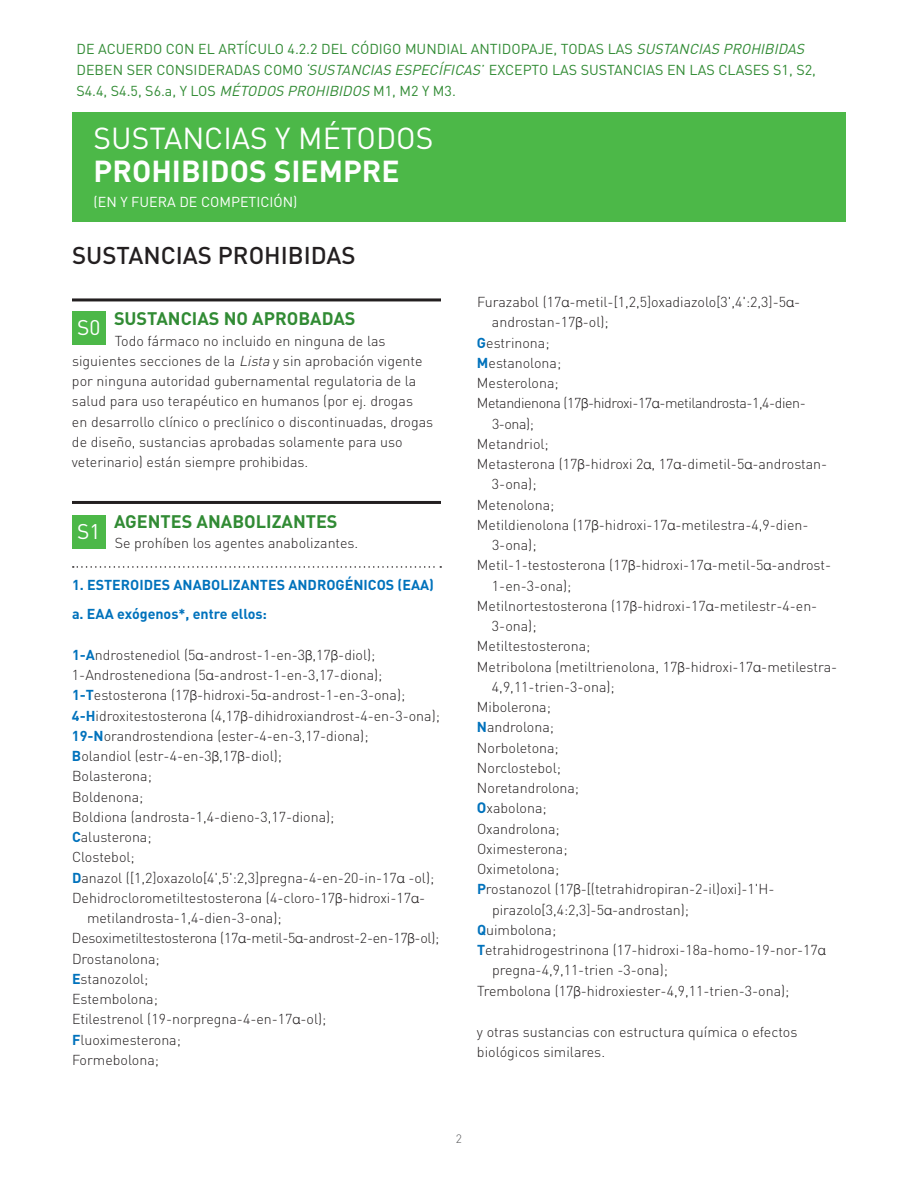
<style>
.page{position:relative;width:918px;height:1188px;background:#fff}
.page>*{position:absolute;margin:0;border:0;box-sizing:border-box;transform-origin:0 0}
.t1{font:30px "DIN";color:#fff}
.t2{font:700 30px "DIN";color:#fff}
.t3{font:500 24px "DIN";color:#231f20}
.t4{font:21px "DIN";color:#fff}
.t5{font:700 18px "DIN";color:#318b34}
.t6{font:300 14.25px/20.2px "DIN";color:#231f20}
.t7{font:14.25px/21px "DIN";color:#318b34}
.t8{font:700 14.25px/29.2px "DIN";color:#0072bc}
.t9{font:300 14.25px "DIN";letter-spacing:-.02em;color:#231f20}
.t10{font:300 14.25px "DIN";letter-spacing:-.03em;color:#231f20}
.t11{font:14.25px "DIN";color:#fff}
.t12{font:300 12px "DIN";color:#57585a}
.s1{font-style:italic}
.s2{font-weight:700;color:#0072bc}
.s3{font-family:"Helvetica Neue";font-size:13.5px}
.s4{font-weight:700;font-size:14.85px;color:#0072bc}
</style>
<div class="page">
<hr style="left:72px;top:298px;width:369px;height:3px;background:#231f20">
<hr style="left:72px;top:501px;width:369px;height:3px;background:#231f20">
<svg style="left:73px;top:566px;width:368px;height:2px"></svg>
<div style="left:72px;top:311px;width:34px;height:34px;background:#4cb848"></div>
<div style="left:72px;top:515px;width:34px;height:34px;background:#4cb848"></div>
<div style="left:72px;top:112px;width:774px;height:110px;background:#4cb848"></div>
<p class="t7" style="left:76px;top:38px;width:741px">DE ACUERDO CON EL ARTÍCULO 4.2.2 DEL CÓDIGO MUNDIAL ANTIDOPAJE, TODAS LAS <span class="s1">SUSTANCIAS PROHIBIDAS<br></span>DEBEN SER CONSIDERADAS COMO ‘<span class="s1">SUSTANCIAS ESPECÍFICAS</span>’ EXCEPTO LAS SUSTANCIAS EN LAS CLASES S1, S2,<br>S4.4, S4.5, S6.a, Y LOS <span class="s1">MÉTODOS PROHIBIDOS</span> M1, M2 Y M3.</p>
<h1 class="t1" style="left:94px;top:119px;width:341px">SUSTANCIAS Y MÉTODOS</h1>
<h1 class="t2" style="left:94px;top:151px;width:308px">PROHIBIDOS SIEMPRE</h1>
<p class="t11" style="left:94px;top:193px;width:205px">(EN Y FUERA DE COMPETICIÓN)</p>
<h2 class="t3" style="left:72px;top:240px;width:285px">SUSTANCIAS PROHIBIDAS</h2>
<p class="t5" style="left:114px;top:307px;width:243px">SUSTANCIAS NO APROBADAS</p>
<p class="t6" style="left:72px;top:330px;width:363px;text-indent:43px">Todo fármaco no incluido en ninguna de las siguientes secciones de la <span class="s1">Lista</span> y sin aprobación vigente por ninguna autoridad gubernamental regulatoria de la salud para uso terapéutico en humanos (por ej. drogas<br>en desarrollo clínico o preclínico o discontinuadas, drogas de diseño, sustancias aprobadas solamente para uso veterinario) están siempre prohibidas.</p>
<h3 class="t4" style="left:77px;top:314px;width:25px">S0</h3>
<p class="t5" style="left:114px;top:510px;width:225px">AGENTES ANABOLIZANTES</p>
<p class="t6" style="left:115px;top:533px;width:245px">Se prohíben los agentes anabolizantes.</p>
<p class="t8" style="left:72px;top:570px;width:363px">1. ESTEROIDES ANABOLIZANTES ANDROGÉNICOS (EAA) a. EAA exógenos*, entre ellos:</p>
<p class="t6" style="left:72px;top:645px;width:305px"><span class="s2">1-A</span>ndrostenediol (5<span class="s3">α</span>-androst-1-en-3<span class="s3">β</span>,17<span class="s3">β</span>-diol);</p>
<p class="t6" style="left:72px;top:665px;width:312px">1-Androstenediona (5<span class="s3">α</span>-androst-1-en-3,17-diona);</p>
<p class="t6" style="left:72px;top:685px;width:335px"><span class="s2">1-T</span>estosterona (17<span class="s3">β</span>-hidroxi-5<span class="s3">α</span>-androst-1-en-3-ona);</p>
<p class="t6" style="left:72px;top:705px;width:369px"><span class="s2">4-H</span>idroxitestosterona (4,17<span class="s3">β</span>-dihidroxiandrost-4-en-3-ona);</p>
<p class="t6" style="left:72px;top:726px;width:298px"><span class="s2">19-N</span>orandrostendiona (ester-4-en-3,17-diona);</p>
<p class="t6" style="left:72px;top:746px;width:212px"><span class="s2">B</span>olandiol (estr-4-en-3<span class="s3">β</span>,17<span class="s3">β</span>-diol);</p>
<p class="t6" style="left:72px;top:766px;width:81px">Bolasterona;</p>
<p class="t6" style="left:72px;top:786px;width:73px">Boldenona;</p>
<p class="t6" style="left:72px;top:807px;width:264px">Boldiona (androsta-1,4-dieno-3,17-diona);</p>
<p class="t6" style="left:72px;top:827px;width:81px"><span class="s2">C</span>alusterona;</p>
<p class="t6" style="left:72px;top:847px;width:64px">Clostebol;</p>
<p class="t6" style="left:72px;top:867px;width:364px"><span class="s2">D</span>anazol ([1,2]oxazolo[4',5':2,3]pregna-4-en-20-in-17<span class="s3">α</span> -ol);</p>
<p class="t6" style="left:72px;top:888px;width:355px">Dehidroclorometiltestosterona (4-cloro-17<span class="s3">β</span>-hidroxi-17<span class="s3">α</span>-</p>
<p class="t6" style="left:87px;top:908px;width:196px">metilandrosta-1,4-dien-3-ona);</p>
<p class="t9" style="left:72px;top:930px;width:369px">Desoximetiltestosterona (17<span class="s3">α</span>-metil-5<span class="s3">α</span>-androst-2-en-17<span class="s3">β</span>-ol);</p>
<p class="t6" style="left:72px;top:948px;width:89px">Drostanolona;</p>
<p class="t6" style="left:72px;top:969px;width:78px"><span class="s2">E</span>stanozolol;</p>
<p class="t6" style="left:72px;top:989px;width:87px">Estembolona;</p>
<p class="t6" style="left:72px;top:1009px;width:256px">Etilestrenol (19-norpregna-4-en-17<span class="s3">α</span>-ol);</p>
<p class="t6" style="left:72px;top:1029px;width:110px"><span class="s2">F</span>luoximesterona;</p>
<p class="t6" style="left:72px;top:1050px;width:89px">Formebolona;</p>
<h3 class="t4" style="left:77px;top:518px;width:25px">S1</h3>
<p class="t6" style="left:477px;top:292px;width:325px">Furazabol (17<span class="s3">α</span>-metil-[1,2,5]oxadiazolo[3',4':2,3]-5<span class="s3">α</span>-</p>
<p class="t6" style="left:492px;top:312px;width:118px">androstan-17<span class="s3">β</span>-ol);</p>
<p class="t6" style="left:477px;top:332px;width:74px"><span class="s2">G</span>estrinona;</p>
<p class="t6" style="left:477px;top:352px;width:86px"><span class="s2">M</span>estanolona;</p>
<p class="t6" style="left:477px;top:373px;width:83px">Mesterolona;</p>
<p class="t10" style="left:477px;top:394px;width:330px">Metandienona (17<span class="s3">β</span>-hidroxi-17<span class="s3">α</span>-metilandrosta-1,4-dien-</p>
<p class="t6" style="left:492px;top:413px;width:43px">3-ona);</p>
<p class="t6" style="left:477px;top:433px;width:73px">Metandriol;</p>
<p class="t6" style="left:477px;top:454px;width:352px">Metasterona (17<span class="s3">β</span>-hidroxi 2<span class="s3">α</span>, 17<span class="s3">α</span>-dimetil-5<span class="s3">α</span>-androstan-</p>
<p class="t6" style="left:492px;top:474px;width:46px">3-ona);</p>
<p class="t6" style="left:477px;top:494px;width:79px">Metenolona;</p>
<p class="t6" style="left:477px;top:514px;width:333px">Metildienolona (17<span class="s3">β</span>-hidroxi-17<span class="s3">α</span>-metilestra-4,9-dien-</p>
<p class="t6" style="left:492px;top:535px;width:46px">3-ona);</p>
<p class="t6" style="left:477px;top:555px;width:356px">Metil-1-testosterona (17<span class="s3">β</span>-hidroxi-17<span class="s3">α</span>-metil-5<span class="s3">α</span>-androst-</p>
<p class="t6" style="left:492px;top:575px;width:81px">1-en-3-ona);</p>
<p class="t6" style="left:477px;top:595px;width:342px">Metilnortestosterona (17<span class="s3">β</span>-hidroxi-17<span class="s3">α</span>-metilestr-4-en-</p>
<p class="t6" style="left:492px;top:616px;width:46px">3-ona);</p>
<p class="t6" style="left:477px;top:636px;width:115px">Metiltestosterona;</p>
<p class="t6" style="left:477px;top:656px;width:362px">Metribolona (metiltrienolona, 17<span class="s3">β</span>-hidroxi-17<span class="s3">α</span>-metilestra-</p>
<p class="t6" style="left:492px;top:676px;width:124px">4,9,11-trien-3-ona);</p>
<p class="t6" style="left:477px;top:697px;width:75px">Mibolerona;</p>
<p class="t6" style="left:477px;top:717px;width:78px"><span class="s2">N</span>androlona;</p>
<p class="t6" style="left:477px;top:737px;width:83px">Norboletona;</p>
<p class="t6" style="left:477px;top:757px;width:85px">Norclostebol;</p>
<p class="t6" style="left:477px;top:778px;width:104px">Noretandrolona;</p>
<p class="t6" style="left:477px;top:798px;width:71px"><span class="s4">O</span>xabolona;</p>
<p class="t6" style="left:477px;top:818px;width:84px">Oxandrolona;</p>
<p class="t6" style="left:477px;top:838px;width:92px">Oximesterona;</p>
<p class="t6" style="left:477px;top:859px;width:84px">Oximetolona;</p>
<p class="t6" style="left:477px;top:879px;width:299px"><span class="s2">P</span>rostanozol (17<span class="s3">β</span>-[(tetrahidropiran-2-il)oxi]-1'H-</p>
<p class="t6" style="left:492px;top:899px;width:199px">pirazolo[3,4:2,3]-5<span class="s3">α</span>-androstan);</p>
<p class="t6" style="left:477px;top:919px;width:81px"><span class="s2">Q</span>uimbolona;</p>
<p class="t6" style="left:477px;top:940px;width:350px"><span class="s2">T</span>etrahidrogestrinona (17-hidroxi-18a-homo-19-nor-17<span class="s3">α</span></p>
<p class="t6" style="left:492px;top:960px;width:177px">pregna-4,9,11-trien -3-ona);</p>
<p class="t6" style="left:477px;top:980px;width:314px">Trembolona (17<span class="s3">β</span>-hidroxiester-4,9,11-trien-3-ona);</p>
<p class="t6" style="left:477px;top:1021px;width:322px">y otras sustancias con estructura química o efectos biológicos similares.</p>
<p class="t12" style="left:456px;top:1131px;width:8px">2</p>
</div>
